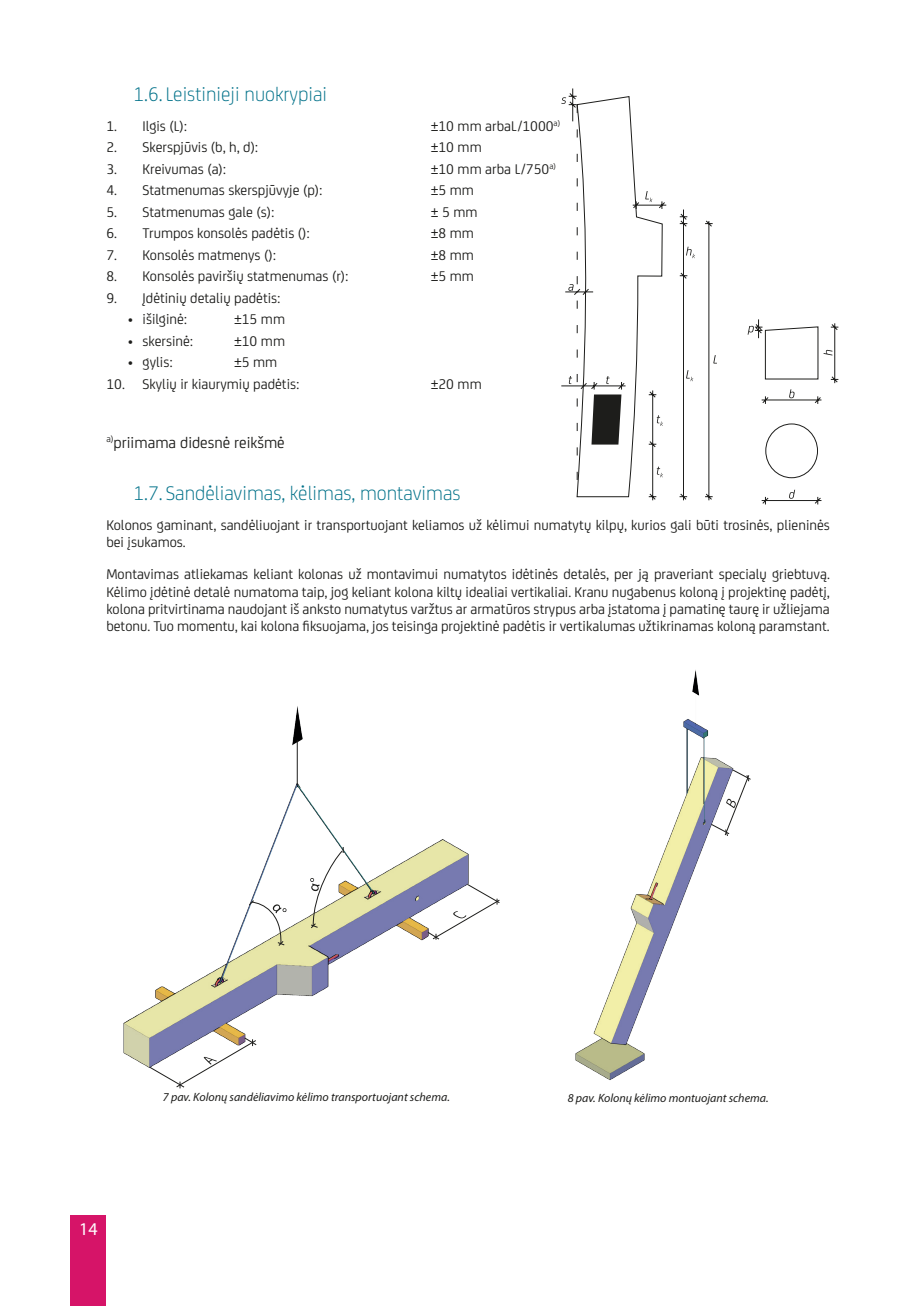
<style>
.page{position:relative;width:915px;height:1306px;background:#fff}
.page>*{position:absolute;margin:0;border:0;box-sizing:border-box;transform-origin:0 0}
.t1{font:300 21px "FS Joey";color:#007189}
.t2{font:18px "Myriad Pro";color:#fff}
.No_Spacing{font:16.5px "FS Joey";color:#1d1d1b}
.t3{font:15px/17.2px "FS Joey";color:#1d1d1b}
.Paveiksliukų_aprašas{font:italic 12px "Myriad Pro";color:#1d1d1b}
</style>
<div class="page">
<div style="left:70px;top:1215px;width:36px;height:90px;background:#d61468"></div>
<img style="left:123px;top:706px;width:377px;height:383px">
<img style="left:575px;top:670px;width:176px;height:410px">
<svg style="left:568px;top:88px;width:270px;height:416px"></svg>
<svg style="left:591px;top:394px;width:30px;height:50px"></svg>
<svg style="left:645px;top:191px;width:7px;height:11px"></svg>
<svg style="left:561px;top:97px;width:16px;height:399px"></svg>
<svg style="left:606px;top:376px;width:3px;height:8px"></svg>
<svg style="left:656px;top:466px;width:7px;height:11px"></svg>
<svg style="left:656px;top:415px;width:7px;height:11px"></svg>
<svg style="left:686px;top:370px;width:7px;height:11px"></svg>
<svg style="left:685px;top:247px;width:10px;height:11px"></svg>
<svg style="left:713px;top:355px;width:3px;height:8px"></svg>
<svg style="left:747px;top:326px;width:6px;height:8px"></svg>
<svg style="left:823px;top:350px;width:9px;height:5px"></svg>
<svg style="left:788px;top:389px;width:6px;height:9px"></svg>
<svg style="left:788px;top:490px;width:6px;height:8px"></svg>
<svg style="left:427px;top:883px;width:72px;height:56px"></svg>
<svg style="left:149px;top:1037px;width:107px;height:51px"></svg>
<svg style="left:249px;top:900px;width:38px;height:46px"></svg>
<svg style="left:310px;top:847px;width:34px;height:81px"></svg>
<svg style="left:710px;top:769px;width:40px;height:67px"></svg>
<hr style="left:297px;top:740px;width:1px;height:45px;background:#1d1d1b">
<p class="t1" style="left:133px;top:79px;width:195px">1.6.Leistinieji nuokrypiai</p>
<p class="t3" style="left:106px;top:116px;width:82px">1. Ilgis (L):</p>
<p class="t3" style="left:430px;top:116px;width:131px">±10 mm arbaL/1000<sup>a)</sup></p>
<p class="t3" style="left:106px;top:138px;width:153px">2. Skerspjūvis (b, h, d):</p>
<p class="t3" style="left:430px;top:138px;width:53px">±10 mm</p>
<p class="t3" style="left:106px;top:159px;width:121px">3. Kreivumas (a):</p>
<p class="t3" style="left:430px;top:159px;width:127px">±10 mm arba L/750<sup>a)</sup></p>
<p class="t3" style="left:106px;top:181px;width:218px">4. Statmenumas skerspjūvyje (p):</p>
<p class="t3" style="left:430px;top:181px;width:45px">±5 mm</p>
<p class="t3" style="left:106px;top:202px;width:170px">5. Statmenumas gale (s):</p>
<p class="t3" style="left:430px;top:202px;width:48px">± 5 mm</p>
<p class="t3" style="left:106px;top:224px;width:205px">6. Trumpos konsolės padėtis ():</p>
<p class="t3" style="left:430px;top:224px;width:45px">±8 mm</p>
<p class="t3" style="left:106px;top:245px;width:171px">7. Konsolės matmenys ():</p>
<p class="t3" style="left:430px;top:245px;width:45px">±8 mm</p>
<p class="t3" style="left:106px;top:267px;width:244px">8. Konsolės paviršių statmenumas (r):</p>
<p class="t3" style="left:430px;top:267px;width:45px">±5 mm</p>
<p class="t3" style="left:106px;top:288px;width:176px">9. Įdėtinių detalių padėtis:</p>
<p class="t3" style="left:128px;top:310px;width:61px">• išilginė:</p>
<p class="t3" style="left:234px;top:310px;width:53px">±15 mm</p>
<p class="t3" style="left:128px;top:331px;width:67px">• skersinė:</p>
<p class="t3" style="left:234px;top:331px;width:53px">±10 mm</p>
<p class="t3" style="left:128px;top:353px;width:47px">• gylis:</p>
<p class="t3" style="left:234px;top:353px;width:45px">±5 mm</p>
<p class="t3" style="left:106px;top:374px;width:195px">10. Skylių ir kiaurymių padėtis:</p>
<p class="t3" style="left:430px;top:374px;width:53px">±20 mm</p>
<p class="No_Spacing" style="left:106px;top:430px;width:180px"><sup>a)</sup>priimama didesnė reikšmė</p>
<p class="t1" style="left:133px;top:478px;width:328px">1.7. Sandėliavimas, kėlimas, montavimas</p>
<p class="t3" style="left:106px;top:515px;width:724px">Kolonos gaminant, sandėliuojant ir transportuojant keliamos už kėlimui numatytų kilpų, kurios gali būti trosinės, plieninės bei įsukamos.</p>
<p class="t3" style="left:106px;top:565px;width:724px;text-align:justify">Montavimas atliekamas keliant kolonas už montavimui numatytos idėtinės detalės, per ją praveriant specialų griebtuvą.<br>Kėlimo įdėtinė detalė numatoma taip, jog keliant kolona kiltų idealiai vertikaliai. Kranu nugabenus koloną į projektinę padėtį, kolona pritvirtinama naudojant iš anksto numatytus varžtus ar armatūros strypus arba įstatoma į pamatinę taurę ir užliejama betonu. Tuo momentu, kai kolona fiksuojama, jos teisinga projektinė padėtis ir vertikalumas užtikrinamas koloną paramstant.</p>
<p class="t2" style="left:79px;top:1217px;width:20px">14</p>
<p class="Paveiksliukų_aprašas" style="left:163px;top:1089px;width:288px">7 pav. Kolonų sandėliavimo kėlimo transportuojant schema.</p>
<p class="Paveiksliukų_aprašas" style="left:567px;top:1090px;width:202px">8 pav. Kolonų kėlimo montuojant schema.</p>
</div>
